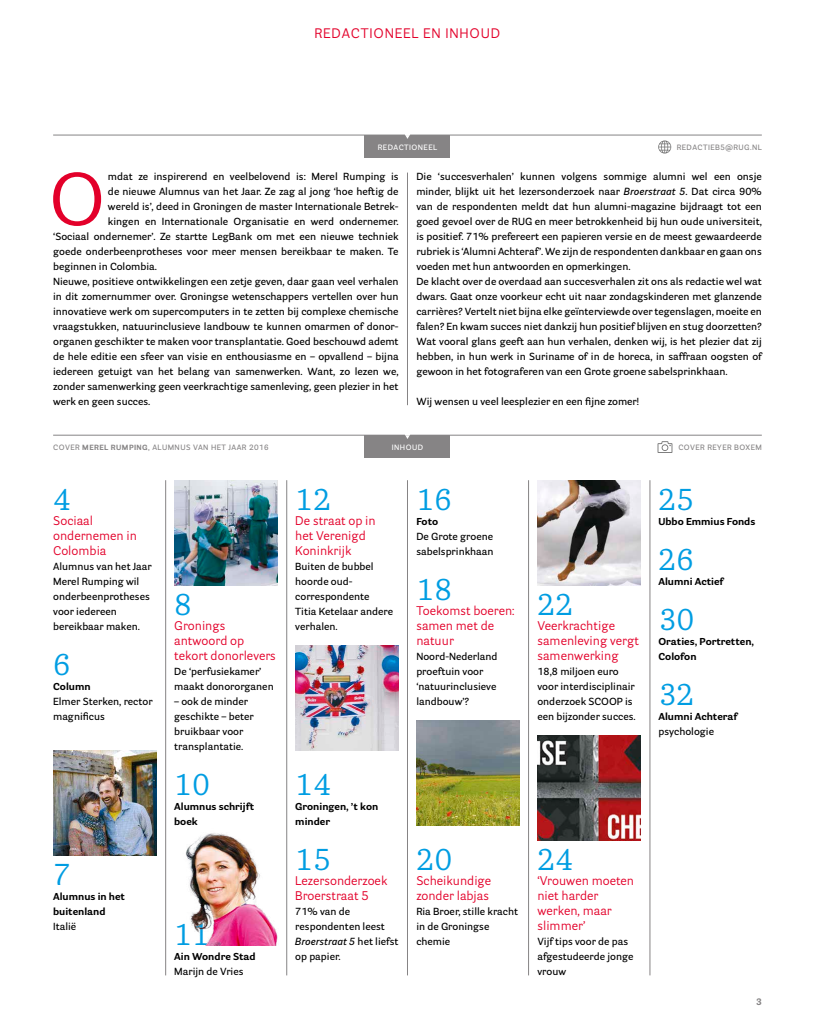
<style>
.page{position:relative;width:815px;height:1028px;background:#fff}
.page>*{position:absolute;margin:0;border:0;box-sizing:border-box;transform-origin:0 0}
.t1{font:74px "Parry";color:#e3002a}
.t2{font:30px "Parry";color:#009de2}
.t3{font:13.75px "Parry Grotesque";letter-spacing:.06em;color:#e3002a}
.t4{font:12.5px/15px "Parry Grotesque";color:#e3002a}
.t5{font:600 10px/15px "Parry Grotesque";color:#000}
.t6{font:700 10px/15px "Parry Grotesque";color:#000}
.t7{font:700 9.38px "Parry Grotesque";color:#868485}
.t8{font:600 7.5px "Parry Grotesque";letter-spacing:.06em;color:#868485}
.t9{font:600 7.5px "Parry Grotesque";letter-spacing:.06em;color:#fff}
.s1{font-style:italic}
.s2{font-weight:700}
</style>
<div class="page">
<div style="left:365px;top:435px;width:85px;height:23px;background:#868485"></div>
<hr style="left:407px;top:173px;width:1px;height:232px;background:#868485">
<div style="left:365px;top:135px;width:85px;height:23px;background:#868485"></div>
<svg style="left:53px;top:134px;width:709px;height:19px"></svg>
<svg style="left:53px;top:434px;width:709px;height:19px"></svg>
<img style="left:174px;top:480px;width:104px;height:105px">
<img style="left:186px;top:833px;width:92px;height:112px">
<img style="left:53px;top:750px;width:103px;height:105px">
<img style="left:416px;top:720px;width:104px;height:105px">
<img style="left:295px;top:645px;width:104px;height:105px">
<img style="left:537px;top:480px;width:104px;height:105px">
<img style="left:537px;top:735px;width:104px;height:105px">
<hr style="left:407px;top:480px;width:1px;height:495px;background:#868485">
<hr style="left:528px;top:480px;width:1px;height:495px;background:#868485">
<hr style="left:650px;top:480px;width:1px;height:495px;background:#868485">
<hr style="left:286px;top:480px;width:1px;height:495px;background:#868485">
<hr style="left:165px;top:480px;width:1px;height:495px;background:#868485">
<h3 class="t3" style="left:315px;top:24px;width:187px">REDACTIONEEL EN INHOUD</h3>
<p class="t9" style="left:378px;top:143px;width:61px">REDACTIONEEL</p>
<p class="t8" style="left:677px;top:143px;width:87px">REDACTIEB5@RUG.NL</p>
<h1 class="t1" style="left:50px;top:153px;width:56px">O</h1>
<p class="t5" style="left:108px;top:169px;width:292px">mdat ze inspirerend en veelbelovend is: Merel Rumping is</p>
<p class="t5" style="left:108px;top:184px;width:292px">de nieuwe Alumnus van het Jaar. Ze zag al jong ‘hoe heftig de</p>
<p class="t5" style="left:108px;top:199px;width:292px">wereld is’, deed in Groningen de master Internationale Betrek-</p>
<p class="t5" style="left:108px;top:214px;width:292px">kingen en Internationale Organisatie en werd ondernemer.</p>
<p class="t5" style="left:53px;top:229px;width:347px">‘Sociaal ondernemer’. Ze startte LegBank om met een nieuwe techniek</p>
<p class="t5" style="left:53px;top:244px;width:347px">goede onderbeenprotheses voor meer mensen bereikbaar te maken. Te</p>
<p class="t5" style="left:53px;top:259px;width:105px">beginnen in Colombia.</p>
<p class="t5" style="left:53px;top:274px;width:347px">Nieuwe, positieve ontwikkelingen een zetje geven, daar gaan veel verhalen</p>
<p class="t5" style="left:53px;top:289px;width:347px">in dit zomernummer over. Groningse wetenschappers vertellen over hun</p>
<p class="t5" style="left:53px;top:304px;width:347px">innovatieve werk om supercomputers in te zetten bij complexe chemische</p>
<p class="t5" style="left:53px;top:319px;width:347px">vraagstukken, natuurinclusieve landbouw te kunnen omarmen of donor-</p>
<p class="t5" style="left:53px;top:334px;width:347px">organen geschikter te maken voor transplantatie. Goed beschouwd ademt</p>
<p class="t5" style="left:53px;top:349px;width:347px">de hele editie een sfeer van visie en enthousiasme en – opvallend – bijna</p>
<p class="t5" style="left:53px;top:364px;width:347px">iedereen getuigt van het belang van samenwerken. Want, zo lezen we,</p>
<p class="t5" style="left:53px;top:379px;width:347px">zonder samenwerking geen veerkrachtige samenleving, geen plezier in het</p>
<p class="t5" style="left:53px;top:394px;width:99px">werk en geen succes.</p>
<p class="t5" style="left:416px;top:169px;width:347px">Die ‘succesverhalen’ kunnen volgens sommige alumni wel een onsje minder, blijkt uit het lezersonderzoek naar <span class="s1">Broerstraat 5</span>. Dat circa 90% van de respondenten meldt dat hun alumni-magazine bijdraagt tot een goed gevoel over de RUG en meer betrokkenheid bij hun oude universiteit, is positief. 71% prefereert een papieren versie en de meest gewaardeerde rubriek is ‘Alumni Achteraf’. We zijn de respondenten dankbaar en gaan ons voeden met hun antwoorden en opmerkingen.<br>De klacht over de overdaad aan succesverhalen zit ons als redactie wel wat dwars. Gaat onze voorkeur echt uit naar zondagskinderen met glanzende carrières? Vertelt niet bijna elke geïnterviewde over tegenslagen, moeite en falen? En kwam succes niet dankzij hun positief blijven en stug doorzetten?<br>Wat vooral glans geeft aan hun verhalen, denken wij, is het plezier dat zij hebben, in hun werk in Suriname of in de horeca, in saffraan oogsten of gewoon in het fotograferen van een Grote groene sabelsprinkhaan.</p>
<p class="t5" style="left:416px;top:394px;width:224px">Wij wensen u veel leesplezier en een fijne zomer!</p>
<p class="t8" style="left:53px;top:443px;width:217px">COVER <span class="s2">MEREL RUMPING</span>, ALUMNUS VAN HET JAAR 2016</p>
<h2 class="t2" style="left:53px;top:481px;width:20px">4</h2>
<p class="t4" style="left:53px;top:513px;width:85px">Sociaal ondernemen in<br>Colombia</p>
<p class="t5" style="left:53px;top:559px;width:100px">Alumnus van het Jaar<br>Merel Rumping wil onderbeenprotheses voor iedereen bereikbaar maken.</p>
<h2 class="t2" style="left:53px;top:646px;width:20px">6</h2>
<p class="t6" style="left:53px;top:679px;width:39px">Column</p>
<p class="t5" style="left:53px;top:694px;width:101px">Elmer Sterken, rector magnificus</p>
<h2 class="t2" style="left:174px;top:586px;width:20px">8</h2>
<p class="t4" style="left:174px;top:618px;width:103px">Gronings antwoord op tekort donorlevers</p>
<p class="t5" style="left:174px;top:664px;width:101px">De ‘perfusiekamer’ maakt donororganen</p>
<p class="t5" style="left:174px;top:694px;width:81px">– ook de minder geschikte – beter bruikbaar voor transplantatie.</p>
<h2 class="t2" style="left:174px;top:766px;width:38px">10</h2>
<p class="t6" style="left:174px;top:799px;width:81px">Alumnus schrijft boek</p>
<h2 class="t2" style="left:53px;top:856px;width:20px">7</h2>
<p class="t6" style="left:53px;top:889px;width:73px">Alumnus in het buitenland</p>
<p class="t5" style="left:53px;top:919px;width:25px">Italië</p>
<h2 class="t2" style="left:174px;top:916px;width:38px">11</h2>
<p class="t6" style="left:174px;top:949px;width:83px">Ain Wondre Stad</p>
<p class="t5" style="left:174px;top:964px;width:71px">Marijn de Vries</p>
<p class="t9" style="left:392px;top:443px;width:33px">INHOUD</p>
<h2 class="t2" style="left:295px;top:481px;width:38px">12</h2>
<p class="t4" style="left:295px;top:513px;width:82px">De straat op in het Verenigd<br>Koninkrijk</p>
<p class="t5" style="left:295px;top:559px;width:99px">Buiten de bubbel hoorde oud&shy;correspondente<br>Titia Ketelaar andere verhalen.</p>
<h2 class="t2" style="left:416px;top:481px;width:38px">16</h2>
<p class="t6" style="left:416px;top:514px;width:23px">Foto</p>
<p class="t5" style="left:416px;top:529px;width:79px">De Grote groene sabelsprinkhaan</p>
<h2 class="t2" style="left:416px;top:571px;width:38px">18</h2>
<p class="t4" style="left:416px;top:603px;width:100px">Toekomst boeren: samen met de natuur</p>
<p class="t5" style="left:416px;top:649px;width:83px">Noord-Nederland proeftuin voor ‘natuurinclusieve landbouw’?</p>
<h2 class="t2" style="left:537px;top:586px;width:38px">22</h2>
<p class="t4" style="left:537px;top:618px;width:103px">Veerkrachtige samenleving vergt samenwerking</p>
<p class="t5" style="left:537px;top:664px;width:100px">18,8 miljoen euro voor interdisciplinair onderzoek SCOOP is een bijzonder succes.</p>
<h2 class="t2" style="left:295px;top:766px;width:38px">14</h2>
<p class="t6" style="left:295px;top:799px;width:85px">Groningen, ’t kon minder</p>
<h2 class="t2" style="left:295px;top:841px;width:38px">15</h2>
<p class="t4" style="left:295px;top:873px;width:94px">Lezersonderzoek<br>Broerstraat 5</p>
<p class="t5" style="left:295px;top:904px;width:105px">71% van de respondenten leest<br><span class="s1">Broerstraat 5</span> het liefst op papier.</p>
<h2 class="t2" style="left:416px;top:841px;width:38px">20</h2>
<p class="t4" style="left:416px;top:873px;width:76px">Scheikundige zonder labjas</p>
<p class="t5" style="left:416px;top:904px;width:103px">Ria Broer, stille kracht in de Groningse chemie</p>
<h2 class="t2" style="left:537px;top:841px;width:38px">24</h2>
<p class="t4" style="left:537px;top:873px;width:98px">‘Vrouwen moeten niet harder werken, maar slimmer’</p>
<p class="t5" style="left:537px;top:934px;width:98px">Vijf tips voor de pas afgestudeerde jonge vrouw</p>
<p class="t8" style="left:678px;top:443px;width:85px">COVER REYER BOXEM</p>
<h2 class="t2" style="left:658px;top:481px;width:38px">25</h2>
<p class="t6" style="left:658px;top:514px;width:99px">Ubbo Emmius Fonds</p>
<h2 class="t2" style="left:658px;top:541px;width:38px">26</h2>
<p class="t6" style="left:658px;top:574px;width:67px">Alumni Actief</p>
<h2 class="t2" style="left:658px;top:601px;width:38px">30</h2>
<p class="t6" style="left:658px;top:634px;width:97px">Oraties, Portretten,<br>Colofon</p>
<h2 class="t2" style="left:658px;top:676px;width:38px">32</h2>
<p class="t6" style="left:658px;top:709px;width:81px">Alumni Achteraf</p>
<p class="t5" style="left:658px;top:724px;width:57px">psychologie</p>
<p class="t7" style="left:756px;top:996px;width:7px">3</p>
</div>
